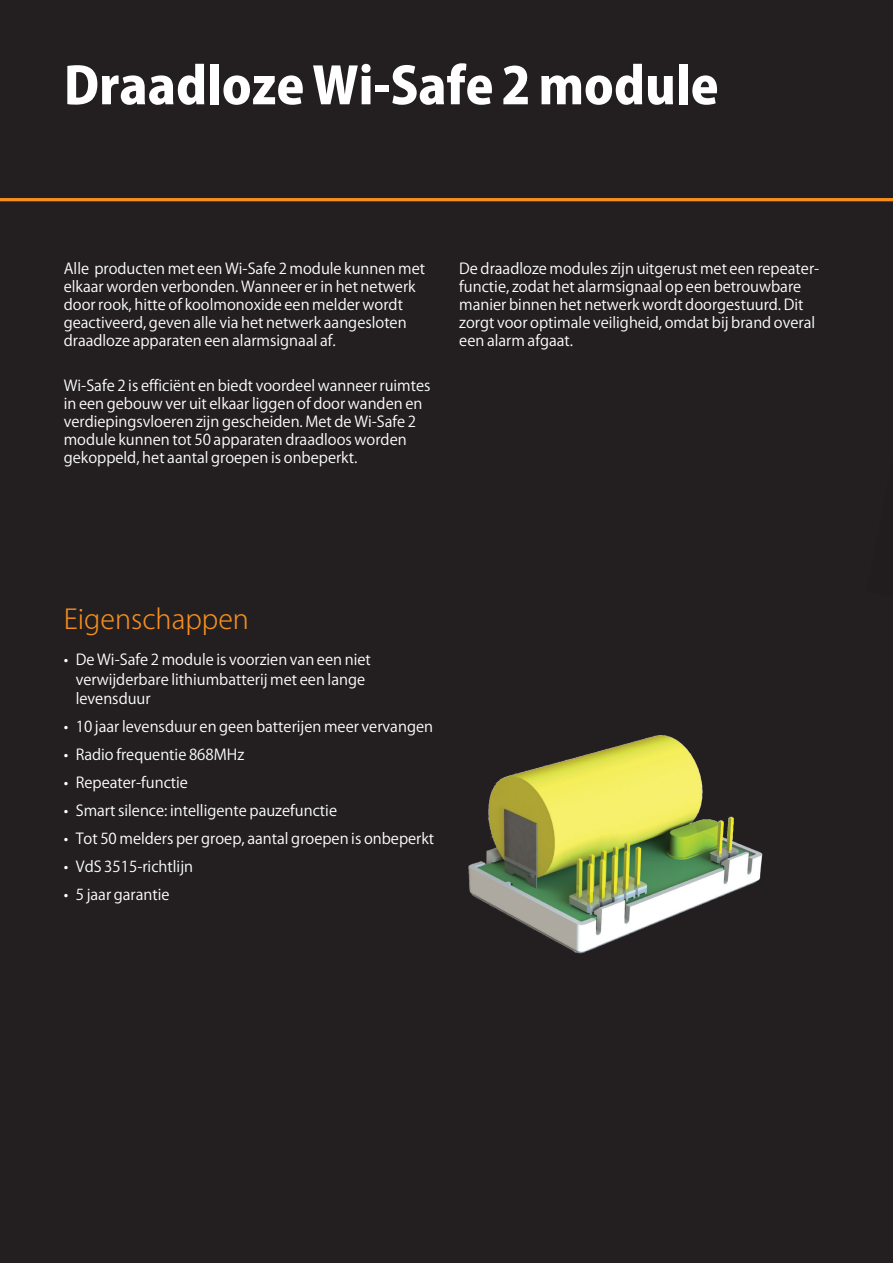
<style>
.page{position:relative;width:893px;height:1263px;background:#231f20}
.page>*{position:absolute;margin:0;border:0;box-sizing:border-box;transform-origin:0 0}
.t1{font:800 50.25px "Koz Go Pro";color:#fff}
.t2{font:300 27px "Koz Go Pro";color:#f68e1e}
.t3{font:15px/18px "Koz Go Pro";color:#fff}
</style>
<div class="page">
<hr style="left:0;top:198px;width:893px;height:3px;background:#f68e1e">
<img style="left:468px;top:735px;width:295px;height:219px">
<p class="t1" style="left:64px;top:53px;width:656px">Draadloze Wi-Safe 2 module</p>
<p class="t3" style="left:64px;top:260px;width:363px">Alle producten met een Wi-Safe 2 module kunnen met elkaar worden verbonden. Wanneer er in het netwerk door rook, hitte of koolmonoxide een melder wordt geactiveerd, geven alle via het netwerk aangesloten draadloze apparaten een alarmsignaal af.</p>
<p class="t3" style="left:64px;top:377px;width:368px">Wi-Safe 2 is efficiënt en biedt voordeel wanneer ruimtes in een gebouw ver uit elkaar liggen of door wanden en verdiepingsvloeren zijn gescheiden. Met de Wi-Safe 2 module kunnen tot 50 apparaten draadloos worden gekoppeld, het aantal groepen is onbeperkt.</p>
<p class="t3" style="left:459px;top:260px;width:362px">De draadloze modules zijn uitgerust met een repeater&shy;functie, zodat het alarmsignaal op een betrouwbare manier binnen het netwerk wordt doorgestuurd. Dit zorgt voor optimale veiligheid, omdat bij brand overal een alarm afgaat.</p>
<p class="t2" style="left:64px;top:601px;width:187px">Eigenschappen</p>
<p class="t3" style="left:76px;top:650px;width:296px;line-height:19.5px;text-indent:-12px">• De Wi-Safe 2 module is voorzien van een niet verwijderbare lithiumbatterij met een lange levensduur</p>
<p class="t3" style="left:64px;top:718px;width:371px">• 10 jaar levensduur en geen batterijen meer vervangen</p>
<p class="t3" style="left:64px;top:746px;width:182px">• Radio frequentie 868MHz</p>
<p class="t3" style="left:64px;top:774px;width:126px">• Repeater-functie</p>
<p class="t3" style="left:64px;top:802px;width:275px">• Smart silence: intelligente pauzefunctie</p>
<p class="t3" style="left:64px;top:830px;width:372px">• Tot 50 melders per groep, aantal groepen is onbeperkt</p>
<p class="t3" style="left:64px;top:858px;width:131px">• VdS 3515-richtlijn</p>
<p class="t3" style="left:64px;top:886px;width:107px">• 5 jaar garantie</p>
</div>
